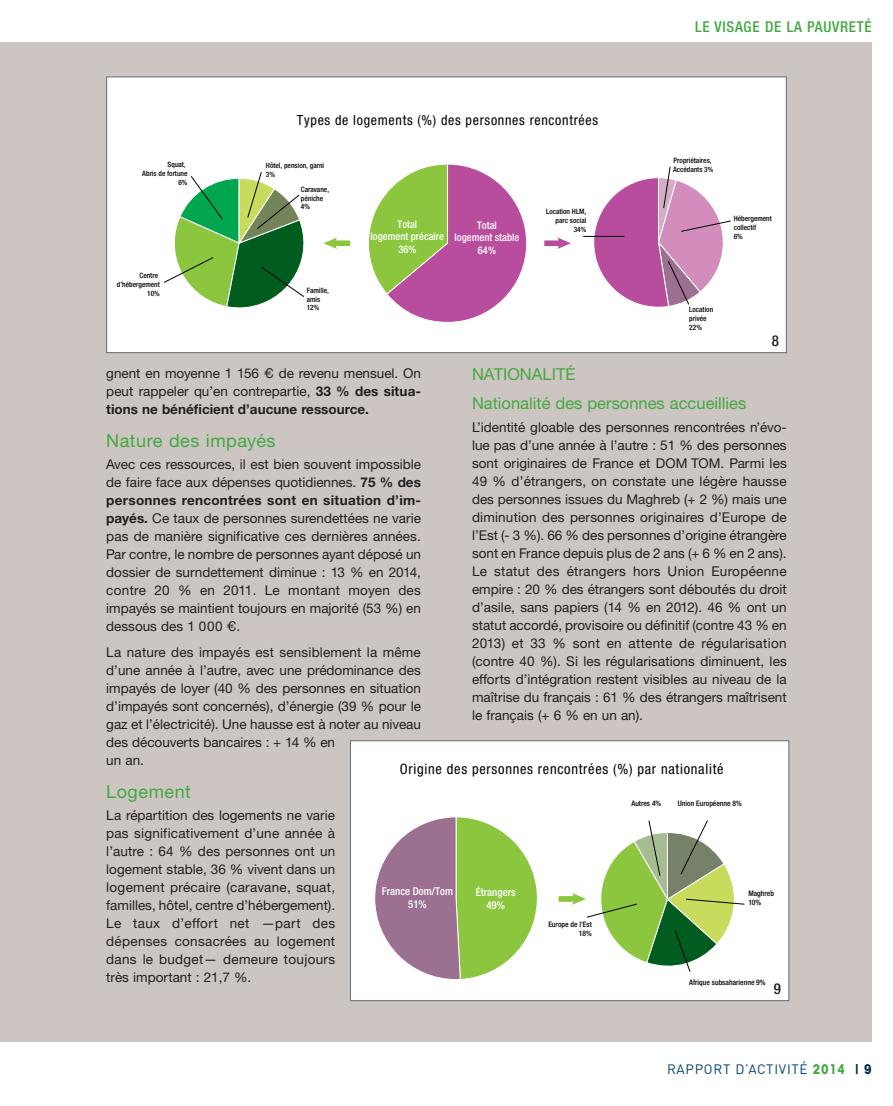
<style>
.page{position:relative;width:893px;height:1106px;background:#fff}
.page>*{position:absolute;margin:0;border:0;box-sizing:border-box;transform-origin:0 0}
.t1{font:18px "Helvetica Neue CE";letter-spacing:.03em;color:#43a842}
.t2{font:16.5px/29.4px "Helvetica Neue CE";color:#43a842}
.t3{font:500 condensed 15px "Helvetica Neue";letter-spacing:.05em;color:#43a842}
.t4{font:500 condensed 15px "Helvetica Neue";color:#231f20}
.t5{font:14.4px "Helvetica Neue Condensed+DXLWDT";letter-spacing:.05em;color:#000}
.t6{font:13.95px "Helvetica Neue Condensed+UBESGJ";letter-spacing:.05em;color:#000}
.t7{font:13.5px/18px "Helvetica Neue CE";color:#231f20;text-align:justify}
.t8{font:13.5px "DIN";letter-spacing:.05em;color:#004270}
.t9{font:10.8px/12.9px "Helvetica Neue Medium Cond+FWBWDG";color:#fff;text-align:center}
.t10{font:10.5px/12.6px "Helvetica Neue Medium Cond+AOCSIL";color:#fff;text-align:center}
.t11{font:7.5px/9px "Helvetica Neue Medium Cond+FWBWDG";color:#000001;text-align:right}
.t12{font:7.35px/8.9px "Helvetica Neue Medium Cond+AOCSIL";color:#000001}
.s1{font-family:"Helvetica"}
.s2{font-weight:700}
.s3{font-family:"Avant Garde";font-weight:700;font-stretch:condensed;color:#43a842}
.s4{font-family:"Avant Garde";font-weight:700;font-stretch:condensed;color:#002e54}
</style>
<div class="page">
<div style="left:0;top:43px;width:872px;height:999px;background:#ccc5c1"></div>
<div style="left:351px;top:741px;width:437px;height:259px;background:#fff"></div>
<svg style="left:559px;top:820px;width:186px;height:152px"></svg>
<svg style="left:375px;top:817px;width:163px;height:163px"></svg>
<div style="left:350px;top:740px;width:439px;height:261px;border:1px solid #6c6d70"></div>
<div style="left:107px;top:77px;width:679px;height:275px;background:#fff"></div>
<svg style="left:368px;top:164px;width:159px;height:159px"></svg>
<svg style="left:164px;top:172px;width:140px;height:136px"></svg>
<hr style="left:583px;top:236px;width:41px;height:1px;background:#000">
<svg style="left:593px;top:166px;width:138px;height:142px"></svg>
<svg style="left:544px;top:237px;width:27px;height:12px"></svg>
<svg style="left:323px;top:237px;width:27px;height:12px"></svg>
<div style="left:106px;top:77px;width:681px;height:276px;border:1px solid #6c6d70"></div>
<p class="t6" style="left:297px;top:115px;width:303px">Types de logements (%) des personnes rencontrées</p>
<p class="t12" style="left:142px;top:160px;width:47px;text-align:right">Squat,<br>Abris de fortune<br>6%</p>
<p class="t12" style="left:266px;top:162px;width:60px">Hôtel, pension, garni<br>3%</p>
<p class="t12" style="left:301px;top:185px;width:30px">Caravane, péniche<br>4%</p>
<p class="t12" style="left:117px;top:271px;width:44px;text-align:right">Centre d’hébergement<br>10%</p>
<p class="t12" style="left:307px;top:286px;width:24px">Famille, amis<br>12%</p>
<p class="t10" style="left:371px;top:218px;width:75px">Total<br>logement précaire<br>36%</p>
<p class="t10" style="left:455px;top:219px;width:66px">Total<br>logement stable<br>64%</p>
<p class="t12" style="left:546px;top:208px;width:42px;text-align:right">Location HLM, parc social<br>34%</p>
<p class="t3" style="left:695px;top:21px;width:178px">LE VISAGE DE LA PAUVRETÉ</p>
<p class="t12" style="left:673px;top:157px;width:42px">Propriétaires,<br>Accédants 3%</p>
<p class="t12" style="left:734px;top:215px;width:40px">Hébergement collectif<br>6%</p>
<p class="t12" style="left:689px;top:305px;width:25px">Location privée<br>22%</p>
<p class="t4" style="left:772px;top:335px;width:9px">8</p>
<p class="t2" style="left:472px;top:361px;width:276px">NATIONALITÉ<br>Nationalité des personnes accueillies</p>
<p class="t7" style="left:472px;top:419px;width:316px">L’identité gloable des personnes rencontrées n’évo&shy;lue pas d’une année à l’autre : 51 % des personnes sont originaires de France et DOM TOM. Parmi les 49 % d’étrangers, on constate une légère hausse des personnes issues du Maghreb (+ 2 %) mais une diminution des personnes originaires d’Europe de l’Est (- 3 %). 66 % des personnes d’origine étrangère sont en France depuis plus de 2 ans (+ 6 % en 2 ans).<br>Le statut des étrangers hors Union Européenne empire : 20 % des étrangers sont déboutés du droit d’asile, sans papiers (14 % en 2012). 46 % ont un statut accordé, provisoire ou définitif (contre 43 % en 2013) et 33 % sont en attente de régularisation (contre 40 %). Si les régularisations diminuent, les efforts d’intégration restent visibles au niveau de la maîtrise du français : 61 % des étrangers maîtrisent le français (+ 6 % en un an).</p>
<p class="t7" style="left:106px;top:366px;width:316px">gnent en moyenne 1 156 <span class="s1">€</span> de revenu mensuel. On peut rappeler qu’en contrepartie, <span class="s2">33 % des situa&shy;tions ne bénéficient d’aucune ressource.</span></p>
<h1 class="t1" style="left:106px;top:433px;width:171px">Nature des impayés</h1>
<p class="t7" style="left:106px;top:456px;width:316px">Avec ces ressources, il est bien souvent impossible de faire face aux dépenses quotidiennes. <span class="s2">75 % des personnes rencontrées sont en situation d’im&shy;payés.</span> Ce taux de personnes surendettées ne varie pas de manière significative ces dernières années.<br>Par contre, le nombre de personnes ayant déposé un dossier de surndettement diminue : 13 % en 2014, contre 20 % en 2011. Le montant moyen des impayés se maintient toujours en majorité (53 %) en dessous des 1 000 <span class="s1">€</span>.</p>
<p class="t7" style="left:106px;top:645px;width:316px;text-align:left">La nature des impayés est sensiblement la même d’une année à l’autre, avec une prédominance des impayés de loyer (40 % des personnes en situation d’impayés sont concernés), d’énergie (39 % pour le gaz et l’électricité). Une hausse est à noter au niveau des découverts bancaires : + 14 % en<br>un an.</p>
<h1 class="t1" style="left:106px;top:785px;width:86px">Logement</h1>
<p class="t7" style="left:106px;top:807px;width:230px">La répartition des logements ne varie pas significativement d’une année à l’autre : 64 % des personnes ont un logement stable, 36 % vivent dans un logement précaire (caravane, squat, familles, hôtel, centre d’hébergement).<br>Le taux d’effort net —part des dépenses consacrées au logement dans le budget— demeure toujours très important : 21,7 %.</p>
<p class="t5" style="left:400px;top:764px;width:325px">Origine des personnes rencontrées (%) par nationalité</p>
<p class="t11" style="left:678px;top:799px;width:66px">Union Européenne 8%</p>
<p class="t11" style="left:631px;top:799px;width:31px">Autres 4%</p>
<p class="t9" style="left:476px;top:886px;width:41px">Étrangers<br>49%</p>
<p class="t9" style="left:382px;top:886px;width:73px">France Dom/Tom<br>51%</p>
<p class="t11" style="left:748px;top:889px;width:27px;text-align:left">Maghreb<br>10%</p>
<p class="t11" style="left:548px;top:920px;width:45px">Europe de l'Est<br>18%</p>
<p class="t11" style="left:689px;top:978px;width:78px">Afrique subsaharienne 9%</p>
<p class="t4" style="left:774px;top:982px;width:9px">9</p>
<p class="t8" style="left:667px;top:1061px;width:206px">RAPPORT D’ACTIVITÉ <span class="s3">2014</span> <span class="s4">| 9</span></p>
</div>
